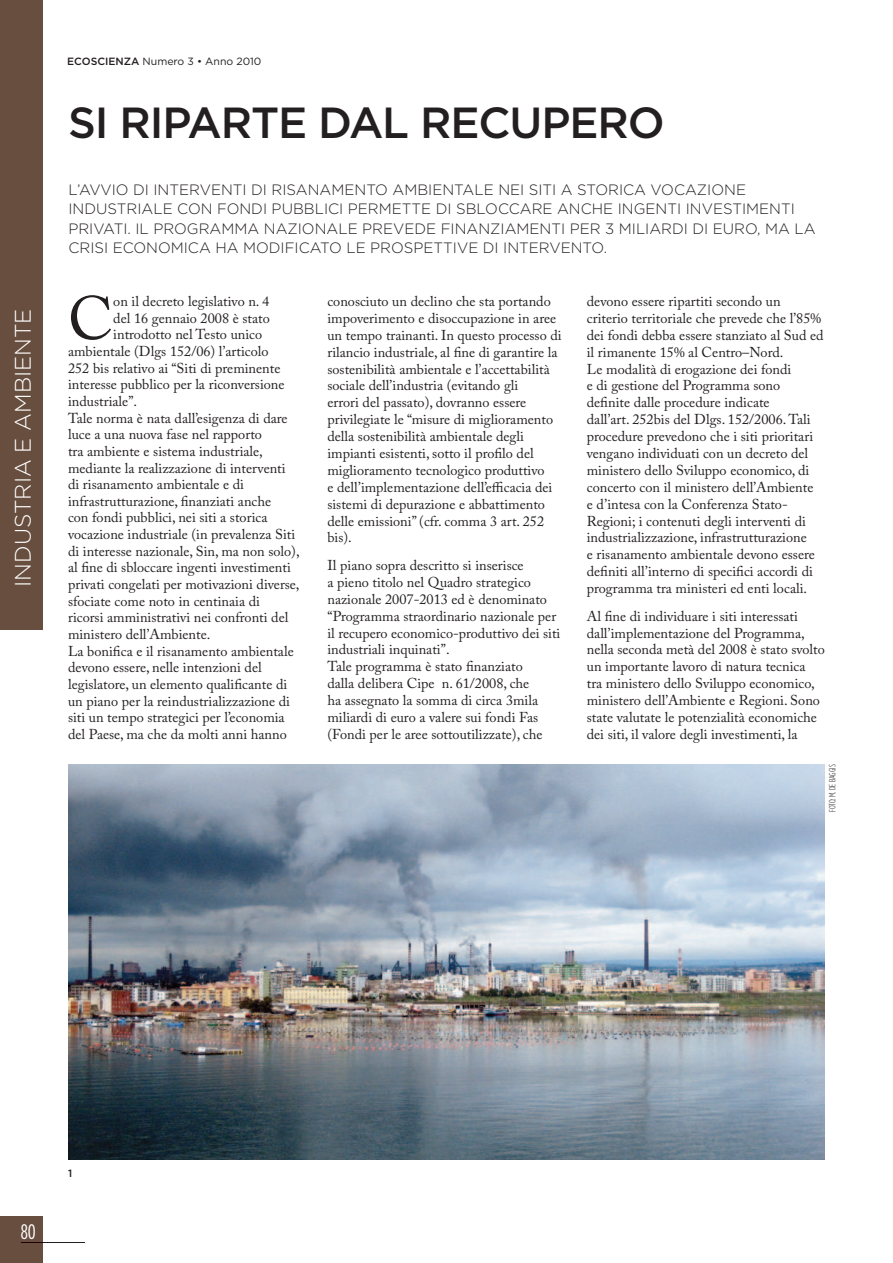
<style>
.page{position:relative;width:893px;height:1263px;background:#fff}
.page>*{position:absolute;margin:0;border:0;box-sizing:border-box;transform-origin:0 0}
.t1{font:60.6px "Adobe Caslon Pro";color:#231f20}
.t2{font:500 43.5px "Gotham";letter-spacing:-.025em;color:#231f20}
.t3{font:300 22.5px "Gotham";color:#fff}
.t4{font:21px "Gotham Condensed";color:#fff}
.t5{font:300 15px/19.5px "Gotham";color:#231f20}
.t6{font:14.25px/17px "Adobe Caslon Pro";color:#231f20}
.t7{font:10.5px "Gotham";color:#231f20}
.t8{font:500 10.5px "Gotham";color:#231f20}
.t9{font:300 9px "Gotham Condensed";letter-spacing:-.01em;color:#231f20}
.s1{font-weight:500}
</style>
<div class="page">
<div style="left:0;top:1216px;width:43px;height:47px;background:#674e3f"></div>
<hr style="left:43px;top:1242px;width:42px;height:1px;background:#231f20">
<svg style="left:21px;top:1242px;width:22px;height:1px"></svg>
<div style="left:0;top:0;width:43px;height:629px;background:#674e3f"></div>
<img style="left:68px;top:764px;width:757px;height:396px">
<h3 class="t3" style="left:14px;top:587px;width:280px;rotate:-90deg">INDUSTRIA E AMBIENTE</h3>
<p class="t7" style="left:67px;top:57px;width:196px"><span class="s1">ECOSCIENZA</span> Numero 3 • Anno 2010</p>
<h2 class="t2" style="left:68px;top:107px;width:598px">SI RIPARTE DAL RECUPERO</h2>
<p class="t5" style="left:68px;top:180px;width:749px">L’AVVIO DI INTERVENTI DI RISANAMENTO AMBIENTALE NEI SITI A STORICA VOCAZIONE INDUSTRIALE CON FONDI PUBBLICI PERMETTE DI SBLOCCARE ANCHE INGENTI INVESTIMENTI PRIVATI. IL PROGRAMMA NAZIONALE PREVEDE FINANZIAMENTI PER 3 MILIARDI DI EURO, MA LA CRISI ECONOMICA HA MODIFICATO LE PROSPETTIVE DI INTERVENTO.</p>
<h1 class="t1" style="left:68px;top:294px;width:47px">C</h1>
<p class="t6" style="left:113px;top:294px;width:158px">on il decreto legislativo n. 4</p>
<p class="t6" style="left:113px;top:311px;width:158px">del 16 gennaio 2008 è stato</p>
<p class="t6" style="left:113px;top:327px;width:150px">introdotto nel Testo unico</p>
<p class="t6" style="left:68px;top:344px;width:202px">ambientale (Dlgs 152/06) l’articolo</p>
<p class="t6" style="left:68px;top:361px;width:214px">252 bis relativo ai “Siti di preminente</p>
<p class="t6" style="left:68px;top:377px;width:218px">interesse pubblico per la riconversione</p>
<p class="t6" style="left:68px;top:394px;width:71px">industriale”.</p>
<p class="t6" style="left:68px;top:411px;width:221px">Tale norma è nata dall’esigenza di dare</p>
<p class="t6" style="left:68px;top:427px;width:196px">luce a una nuova fase nel rapporto</p>
<p class="t6" style="left:68px;top:444px;width:196px">tra ambiente e sistema industriale,</p>
<p class="t6" style="left:68px;top:461px;width:219px">mediante la realizzazione di interventi</p>
<p class="t6" style="left:68px;top:477px;width:177px">di risanamento ambientale e di</p>
<p class="t6" style="left:68px;top:494px;width:205px">infrastrutturazione, finanziati anche</p>
<p class="t6" style="left:68px;top:511px;width:201px">con fondi pubblici, nei siti a storica</p>
<p class="t6" style="left:68px;top:527px;width:229px">vocazione industriale (in prevalenza Siti</p>
<p class="t6" style="left:68px;top:544px;width:233px">di interesse nazionale, Sin, ma non solo),</p>
<p class="t6" style="left:68px;top:560px;width:224px">al fine di sbloccare ingenti investimenti</p>
<p class="t6" style="left:68px;top:577px;width:233px">privati congelati per motivazioni diverse,</p>
<p class="t6" style="left:68px;top:594px;width:193px">sfociate come noto in centinaia di</p>
<p class="t6" style="left:68px;top:610px;width:222px">ricorsi amministrativi nei confronti del</p>
<p class="t6" style="left:68px;top:627px;width:144px">ministero dell’Ambiente.</p>
<p class="t6" style="left:68px;top:644px;width:227px">La bonifica e il risanamento ambientale</p>
<p class="t6" style="left:68px;top:660px;width:195px">devono essere, nelle intenzioni del</p>
<p class="t6" style="left:68px;top:677px;width:221px">legislatore, un elemento qualificante di</p>
<p class="t6" style="left:68px;top:694px;width:224px">un piano per la reindustrializzazione di</p>
<p class="t6" style="left:68px;top:710px;width:218px">siti un tempo strategici per l’economia</p>
<p class="t6" style="left:68px;top:727px;width:220px">del Paese, ma che da molti anni hanno</p>
<p class="t6" style="left:327px;top:294px;width:236px">conosciuto un declino che sta portando impoverimento e disoccupazione in aree un tempo trainanti. In questo processo di rilancio industriale, al fine di garantire la sostenibilità ambientale e l’accettabilità sociale dell’industria (evitando gli<br>errori del passato), dovranno essere privilegiate le “misure di miglioramento della sostenibilità ambientale degli impianti esistenti, sotto il profilo del miglioramento tecnologico produttivo<br>e dell’implementazione dell’efficacia dei sistemi di depurazione e abbattimento delle emissioni” (cfr. comma 3 art. 252 bis).</p>
<p class="t6" style="left:327px;top:558px;width:234px">Il piano sopra descritto si inserisce<br>a pieno titolo nel Quadro strategico nazionale 2007-2013 ed è denominato “Programma straordinario nazionale per il recupero economico-produttivo dei siti industriali inquinati”.<br>Tale programma è stato finanziato<br>dalla delibera Cipe n. 61/2008, che<br>ha assegnato la somma di circa 3mila miliardi di euro a valere sui fondi Fas (Fondi per le aree sottoutilizzate), che</p>
<p class="t6" style="left:587px;top:294px;width:238px">devono essere ripartiti secondo un criterio territoriale che prevede che l’85% dei fondi debba essere stanziato al Sud ed il rimanente 15% al Centro–Nord.<br>Le modalità di erogazione dei fondi<br>e di gestione del Programma sono definite dalle procedure indicate<br>dall’art. 252bis del Dlgs. 152/2006. Tali procedure prevedono che i siti prioritari vengano individuati con un decreto del ministero dello Sviluppo economico, di concerto con il ministero dell’Ambiente<br>e d’intesa con la Conferenza Stato-Regioni; i contenuti degli interventi di industrializzazione, infrastrutturazione<br>e risanamento ambientale devono essere definiti all’interno di specifici accordi di programma tra ministeri ed enti locali.</p>
<p class="t6" style="left:587px;top:609px;width:240px">Al fine di individuare i siti interessati dall’implementazione del Programma, nella seconda metà del 2008 è stato svolto un importante lavoro di natura tecnica<br>tra ministero dello Sviluppo economico, ministero dell’Ambiente e Regioni. Sono state valutate le potenzialità economiche dei siti, il valore degli investimenti, la</p>
<p class="t9" style="left:829px;top:811px;width:49px;rotate:-90deg">FOTO: M. DE BAGGIS</p>
<h3 class="t4" style="left:21px;top:1224px;width:17px">80</h3>
<p class="t8" style="left:68px;top:1169px;width:6px">1</p>
</div>
